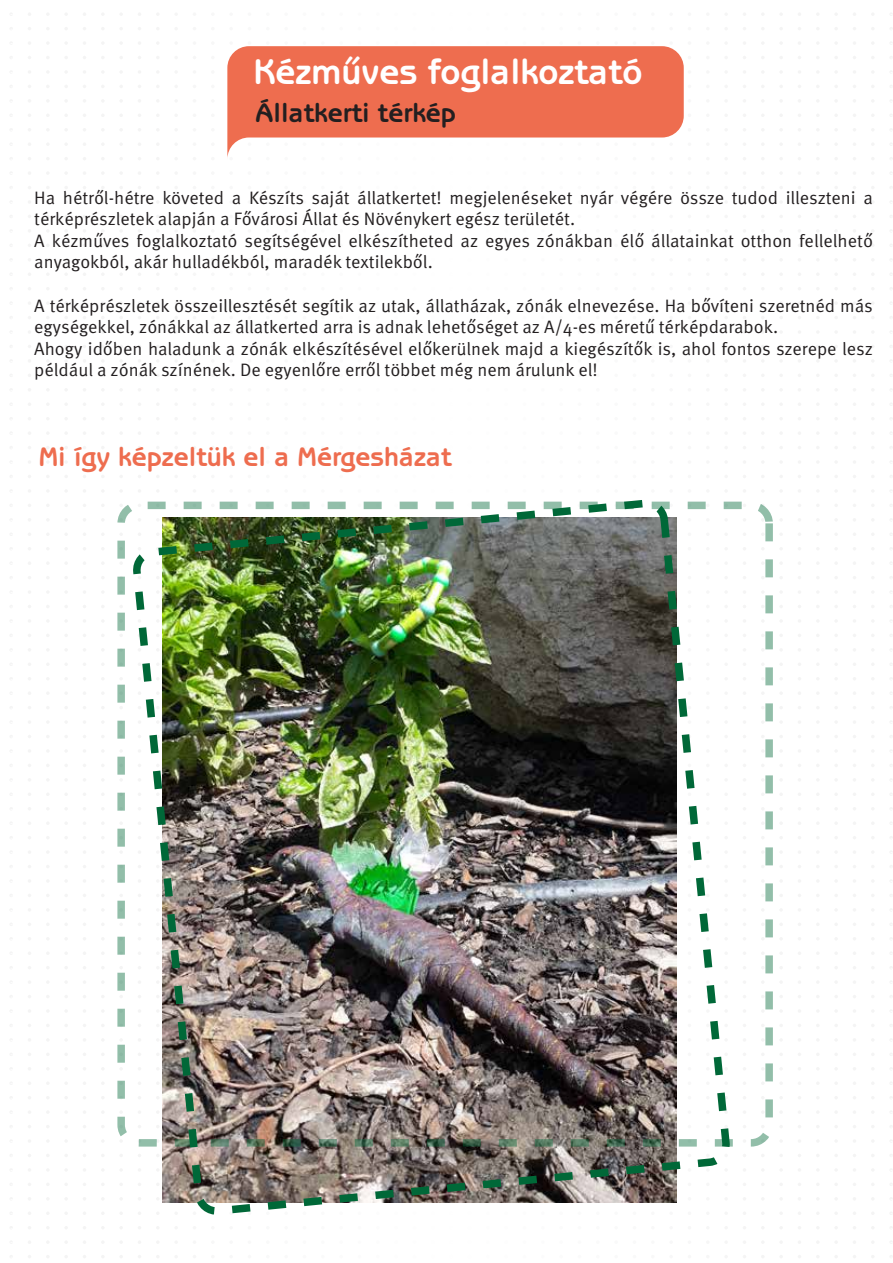
<style>
.page{position:relative;width:893px;height:1263px;background:#fff}
.page>*{position:absolute;margin:0;border:0;box-sizing:border-box;transform-origin:0 0}
.t1{font:700 36px "Benguiat Gothic Std";color:#fff}
.t2{font:700 27px "Benguiat Gothic Std";color:#ee6d4f}
.t3{font:700 27px "Benguiat Gothic Std";color:#231f20}
.t4{font:18px/21.6px "Tantor Normal";color:#231f20}
</style>
<div class="page">
<svg style="left:28px;top:13px;width:131px;height:2px"></svg>
<svg style="left:28px;top:27px;width:131px;height:3px"></svg>
<svg style="left:28px;top:42px;width:131px;height:2px"></svg>
<svg style="left:28px;top:56px;width:131px;height:3px"></svg>
<svg style="left:28px;top:71px;width:131px;height:2px"></svg>
<svg style="left:28px;top:85px;width:131px;height:3px"></svg>
<svg style="left:28px;top:100px;width:131px;height:2px"></svg>
<svg style="left:28px;top:114px;width:131px;height:3px"></svg>
<svg style="left:28px;top:128px;width:131px;height:3px"></svg>
<svg style="left:28px;top:143px;width:131px;height:2px"></svg>
<svg style="left:28px;top:157px;width:131px;height:3px"></svg>
<svg style="left:28px;top:172px;width:131px;height:2px"></svg>
<svg style="left:28px;top:186px;width:131px;height:3px"></svg>
<svg style="left:28px;top:201px;width:131px;height:2px"></svg>
<svg style="left:28px;top:215px;width:131px;height:3px"></svg>
<svg style="left:28px;top:230px;width:131px;height:2px"></svg>
<svg style="left:28px;top:244px;width:131px;height:3px"></svg>
<svg style="left:28px;top:259px;width:131px;height:2px"></svg>
<svg style="left:28px;top:273px;width:131px;height:3px"></svg>
<svg style="left:28px;top:287px;width:131px;height:3px"></svg>
<svg style="left:28px;top:302px;width:131px;height:2px"></svg>
<svg style="left:28px;top:316px;width:131px;height:3px"></svg>
<svg style="left:28px;top:331px;width:131px;height:2px"></svg>
<svg style="left:28px;top:345px;width:131px;height:3px"></svg>
<svg style="left:28px;top:360px;width:131px;height:2px"></svg>
<svg style="left:28px;top:374px;width:131px;height:3px"></svg>
<svg style="left:28px;top:389px;width:131px;height:2px"></svg>
<svg style="left:28px;top:403px;width:131px;height:3px"></svg>
<svg style="left:28px;top:417px;width:131px;height:3px"></svg>
<svg style="left:28px;top:432px;width:131px;height:2px"></svg>
<svg style="left:28px;top:446px;width:131px;height:3px"></svg>
<svg style="left:28px;top:461px;width:131px;height:2px"></svg>
<svg style="left:28px;top:475px;width:131px;height:3px"></svg>
<svg style="left:28px;top:490px;width:131px;height:2px"></svg>
<svg style="left:28px;top:504px;width:94px;height:3px"></svg>
<svg style="left:28px;top:519px;width:76px;height:2px"></svg>
<svg style="left:28px;top:533px;width:76px;height:3px"></svg>
<svg style="left:28px;top:547px;width:76px;height:3px"></svg>
<svg style="left:28px;top:562px;width:76px;height:2px"></svg>
<svg style="left:28px;top:576px;width:76px;height:3px"></svg>
<svg style="left:28px;top:591px;width:76px;height:2px"></svg>
<svg style="left:28px;top:605px;width:76px;height:3px"></svg>
<svg style="left:28px;top:620px;width:76px;height:2px"></svg>
<svg style="left:28px;top:634px;width:76px;height:3px"></svg>
<svg style="left:28px;top:649px;width:76px;height:2px"></svg>
<svg style="left:28px;top:663px;width:76px;height:3px"></svg>
<svg style="left:28px;top:677px;width:76px;height:3px"></svg>
<svg style="left:28px;top:692px;width:76px;height:2px"></svg>
<svg style="left:28px;top:706px;width:76px;height:3px"></svg>
<svg style="left:28px;top:721px;width:76px;height:2px"></svg>
<svg style="left:28px;top:735px;width:76px;height:3px"></svg>
<svg style="left:28px;top:750px;width:76px;height:2px"></svg>
<svg style="left:28px;top:764px;width:76px;height:3px"></svg>
<svg style="left:28px;top:779px;width:76px;height:2px"></svg>
<svg style="left:28px;top:793px;width:76px;height:3px"></svg>
<svg style="left:28px;top:807px;width:76px;height:3px"></svg>
<svg style="left:28px;top:822px;width:76px;height:2px"></svg>
<svg style="left:28px;top:836px;width:76px;height:3px"></svg>
<svg style="left:28px;top:851px;width:76px;height:2px"></svg>
<svg style="left:28px;top:865px;width:76px;height:3px"></svg>
<svg style="left:28px;top:880px;width:76px;height:2px"></svg>
<svg style="left:28px;top:894px;width:76px;height:3px"></svg>
<svg style="left:28px;top:909px;width:76px;height:2px"></svg>
<svg style="left:28px;top:923px;width:76px;height:3px"></svg>
<svg style="left:28px;top:938px;width:76px;height:2px"></svg>
<svg style="left:28px;top:952px;width:76px;height:3px"></svg>
<svg style="left:28px;top:966px;width:76px;height:3px"></svg>
<svg style="left:28px;top:981px;width:76px;height:2px"></svg>
<svg style="left:28px;top:995px;width:76px;height:3px"></svg>
<svg style="left:28px;top:1010px;width:76px;height:2px"></svg>
<svg style="left:28px;top:1024px;width:76px;height:3px"></svg>
<svg style="left:28px;top:1039px;width:76px;height:2px"></svg>
<svg style="left:28px;top:1053px;width:76px;height:3px"></svg>
<svg style="left:28px;top:1068px;width:76px;height:2px"></svg>
<svg style="left:28px;top:1082px;width:76px;height:3px"></svg>
<svg style="left:28px;top:1096px;width:76px;height:3px"></svg>
<svg style="left:28px;top:1111px;width:76px;height:2px"></svg>
<svg style="left:28px;top:1125px;width:76px;height:3px"></svg>
<svg style="left:28px;top:1140px;width:94px;height:2px"></svg>
<svg style="left:28px;top:1154px;width:94px;height:3px"></svg>
<svg style="left:28px;top:1169px;width:94px;height:2px"></svg>
<svg style="left:28px;top:1183px;width:94px;height:3px"></svg>
<svg style="left:28px;top:1198px;width:94px;height:2px"></svg>
<svg style="left:28px;top:1212px;width:94px;height:3px"></svg>
<svg style="left:28px;top:1226px;width:131px;height:3px"></svg>
<svg style="left:28px;top:1241px;width:131px;height:2px"></svg>
<svg style="left:28px;top:1255px;width:131px;height:3px"></svg>
<svg style="left:227px;top:46px;width:457px;height:111px;fill:#ee6d4f"></svg>
<img style="left:128px;top:500px;width:607px;height:715px">
<div style="left:117px;top:502px;width:656px;height:644px;border:8px dashed #006838;border-radius:18px"></div>
<h1 class="t1" style="left:253px;top:50px;width:391px">Kézműves foglalkoztató</h1>
<h2 class="t3" style="left:256px;top:97px;width:202px">Állatkerti térkép</h2>
<p class="t4" style="left:34px;top:187px;width:840px">Ha hétről-hétre követed a Készíts saját állatkertet! megjelenéseket nyár végére össze tudod illeszteni a térképrészletek alapján a Fővárosi Állat és Növénykert egész területét.<br>A kézműves foglalkoztató segítségével elkészítheted az egyes zónákban élő állatainkat otthon fellelhető anyagokból, akár hulladékból, maradék textilekből.</p>
<p class="t4" style="left:34px;top:295px;width:840px">A térképrészletek összeillesztését segítik az utak, állatházak, zónák elnevezése. Ha bővíteni szeretnéd más egységekkel, zónákkal az állatkerted arra is adnak lehetőséget az A/4-es méretű térképdarabok.<br>Ahogy időben haladunk a zónák elkészítésével előkerülnek majd a kiegészítők is, ahol fontos szerepe lesz például a zónák színének. De egyenlőre erről többet még nem árulunk el!</p>
<h2 class="t2" style="left:39px;top:440px;width:414px">Mi így képzeltük el a Mérgesházat</h2>
</div>
